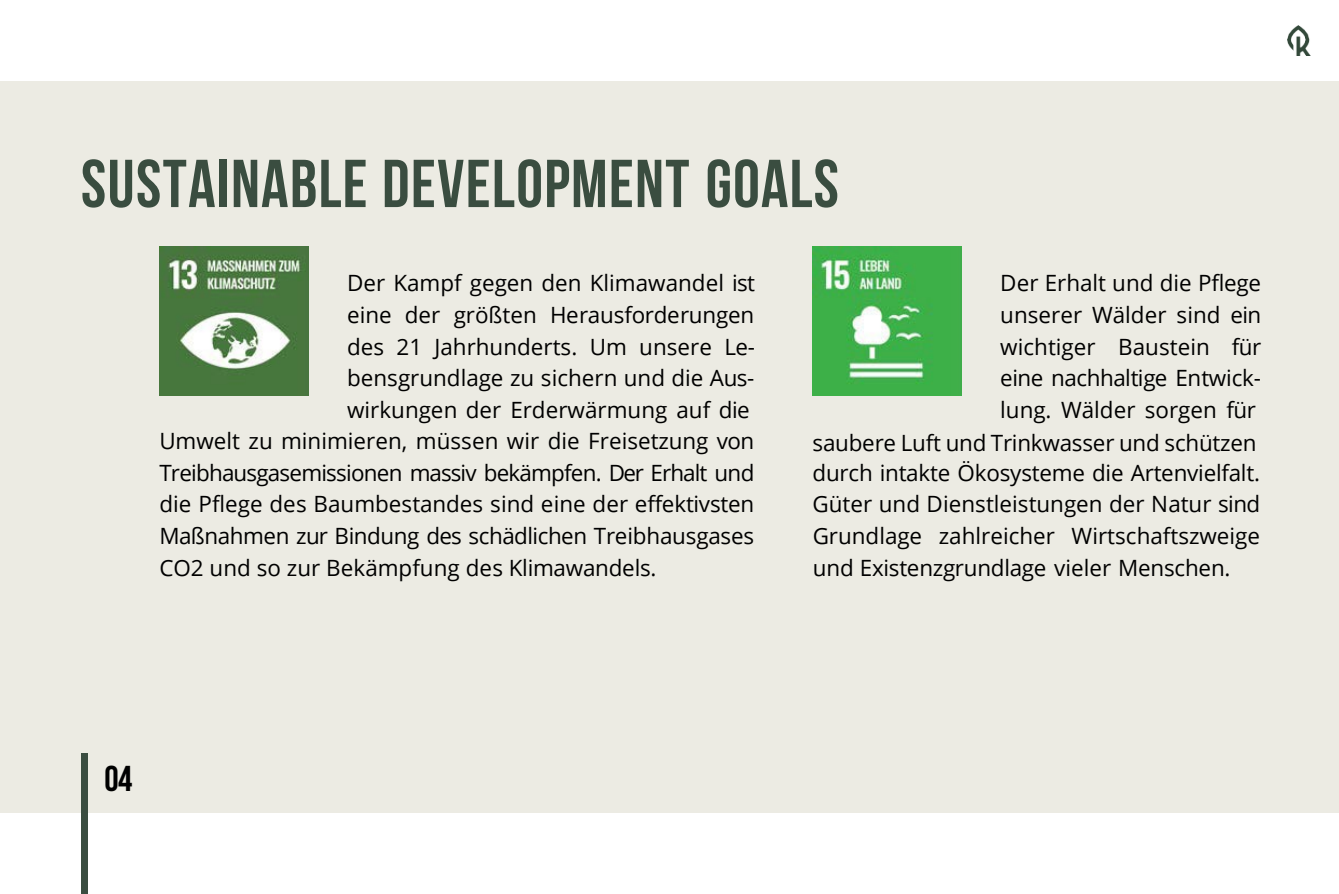
<style>
.page{position:relative;width:1339px;height:894px;background:#fff}
.page>*{position:absolute;margin:0;border:0;box-sizing:border-box;transform-origin:0 0}
.t1{font:67.5px "Bebas Neue";letter-spacing:.02em;color:#3a4d40}
.t2{font:36px "Bebas Neue";color:#000}
.t3{font:22.5px/31.5px "Open Sans";letter-spacing:-.005em;color:#000;text-align:justify}
</style>
<div class="page">
<img style="left:1287px;top:26px;width:23px;height:29px">
<div style="left:0;top:81px;width:1339px;height:731px;background:#ecebe3"></div>
<div style="left:81px;top:752px;width:6px;height:141px;background:#3a4d40"></div>
<img style="left:160px;top:246px;width:149px;height:150px">
<img style="left:812px;top:246px;width:150px;height:150px">
<h2 class="t1" style="left:81px;top:147px;width:759px">SUSTAINABLE DEVELOPMENT GOALS</h2>
<p class="t3" style="left:347px;top:267px;width:410px">Der Kampf gegen den Klimawandel ist eine der größten Herausforderungen des 21 Jahrhunderts. Um unsere Le&shy;bensgrundlage zu sichern und die Aus&shy;wirkungen der Erderwärmung auf die</p>
<p class="t3" style="left:159px;top:424px;width:597px">Umwelt zu minimieren, müssen wir die Freisetzung von Treibhausgasemissionen massiv bekämpfen. Der Erhalt und die Pflege des Baumbestandes sind eine der effektivsten Maßnahmen zur Bindung des schädlichen Treibhausgases CO2 und so zur Bekämpfung des Klimawandels.</p>
<p class="t3" style="left:1000px;top:267px;width:263px">Der Erhalt und die Pflege unserer Wälder sind ein wichtiger Baustein für eine nachhaltige Entwick&shy;lung. Wälder sorgen für</p>
<p class="t3" style="left:812px;top:426px;width:445px">saubere Luft und Trinkwasser und schützen</p>
<p class="t3" style="left:812px;top:456px;width:449px">durch intakte Ökosysteme die Artenvielfalt.<br>Güter und Dienstleistungen der Natur sind Grundlage zahlreicher Wirtschaftszweige und Existenzgrundlage vieler Menschen.</p>
<p class="t2" style="left:105px;top:759px;width:29px">04</p>
</div>
